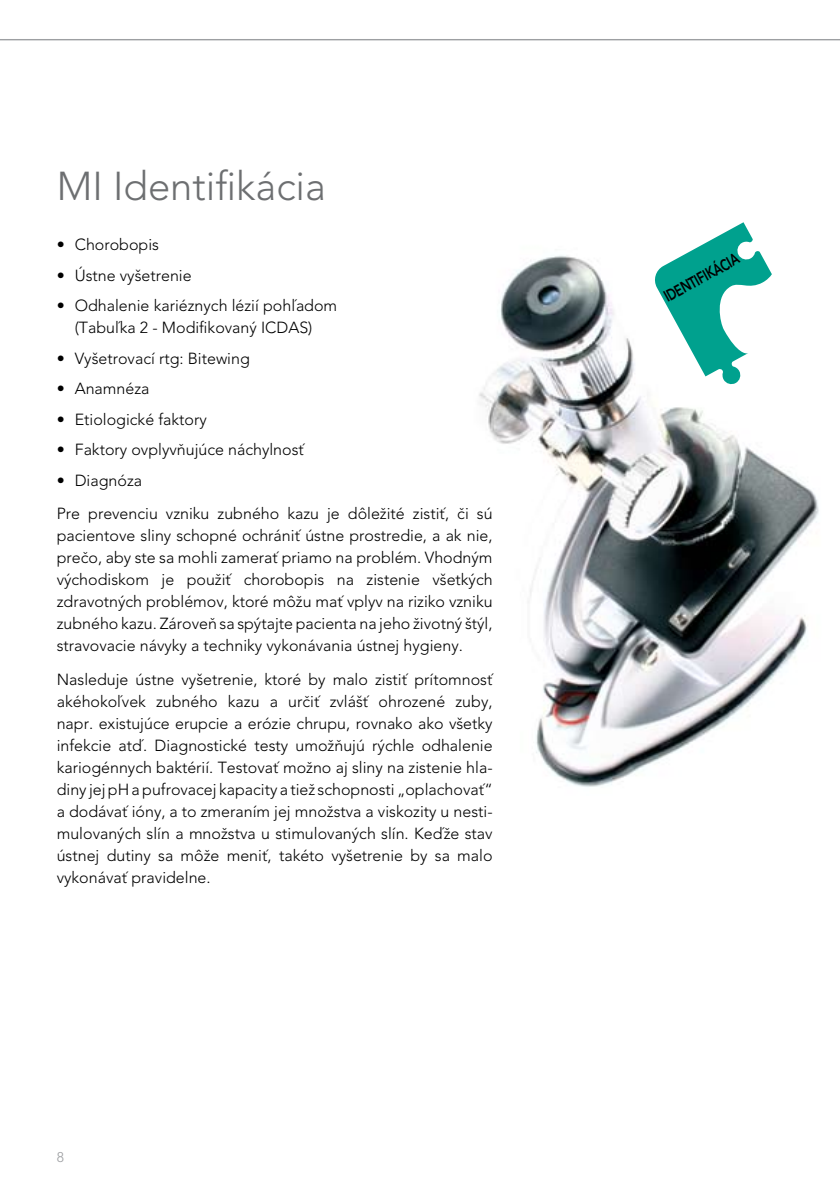
<style>
.page{position:relative;width:840px;height:1185px;background:#fff}
.page>*{position:absolute;margin:0;border:0;box-sizing:border-box;transform-origin:0 0}
.t1{font:300 40px "Avenir";color:#6d6f71}
.t2{font:300 16px/22px "Avenir";color:#000;text-align:justify}
.t3{font:800 16px "Avenir";color:#000;scale:.75 1}
.t4{font:300 14px "Avenir";color:#9d9fa2}
</style>
<div class="page">
<img style="left:479px;top:255px;width:340px;height:532px">
<svg style="left:652px;top:222px;width:119px;height:163px"></svg>
<svg style="left:0;top:39px;width:839px;height:2px;background:#babcbe"></svg>
<h1 class="t1" style="left:57px;top:163px;width:270px">MI Identifikácia</h1>
<p class="t2" style="left:57px;top:234px;width:104px">• Chorobopis</p>
<p class="t2" style="left:57px;top:264px;width:136px">• Ústne vyšetrenie</p>
<p class="t2" style="left:57px;top:295px;width:282px;text-align:center">• Odhalenie kariéznych lézií poh£adom (Tabu£ka 2 - Modifikovaný ICDAS)</p>
<p class="t2" style="left:57px;top:347px;width:194px">• Vyšetrovací rtg: Bitewing</p>
<p class="t2" style="left:57px;top:378px;width:94px">• Anamnéza</p>
<p class="t2" style="left:57px;top:408px;width:151px">• Etiologické faktory</p>
<p class="t2" style="left:57px;top:439px;width:249px">• Faktory ovplyvñujúce náchylnos†</p>
<p class="t2" style="left:57px;top:464px;width:437px;line-height:33.4px">• Diagnóza<br>Pre prevenciu vzniku zubného kazu je dôleæité zisti†, Ëi sú</p>
<p class="t2" style="left:57px;top:525px;width:437px">pacientove sliny schopné ochráni† ústne prostredie, a ak nie, preËo, aby ste sa mohli zamera† priamo na problém. Vhodným východiskom je pouæi† chorobopis na zistenie všetkých zdravotných problémov, ktoré môæu ma† vplyv na riziko vzniku zubného kazu. Zároveñ sa spýtajte pacienta na jeho æivotný štýl, stravovacie návyky a techniky vykonávania ústnej hygieny.</p>
<p class="t2" style="left:57px;top:668px;width:437px">Nasleduje ústne vyšetrenie, ktoré by malo zisti† prítomnos† akéhoko£vek zubného kazu a urËi† zvláš† ohrozené zuby, napr. existujúce erupcie a erózie chrupu, rovnako ako všetky infekcie at¢. Diagnostické testy umoæñujú rýchle odhalenie kariogénnych baktérií. Testova† moæno aj sliny na zistenie hla&shy;diny jej pH a pufrovacej kapacity a tieæ schopnosti „oplachova†“ a dodáva† ióny, a to zmeraním jej mnoæstva a viskozity u nesti&shy;mulovaných slín a mnoæstva u stimulovaných slín. Ke¢æe stav ústnej dutiny sa môæe meni†, takéto vyšetrenie by sa malo vykonáva† pravidelne.</p>
<p class="t4" style="left:57px;top:1149px;width:9px">8</p>
<p class="t3" style="left:660px;top:289px;width:113px;rotate:-29deg">IDENTIFIKÁCIA</p>
</div>
